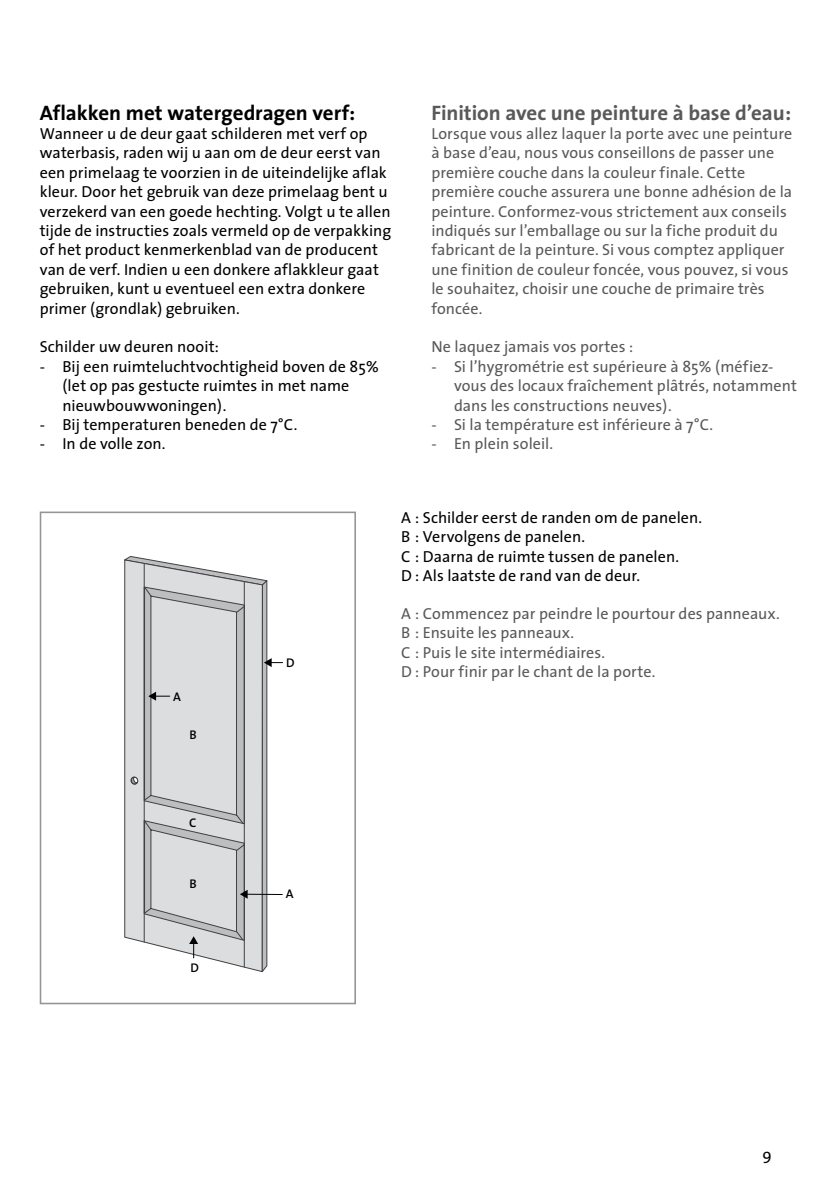
<style>
.page{position:relative;width:840px;height:1191px;background:#fff}
.page>*{position:absolute;margin:0;border:0;box-sizing:border-box;transform-origin:0 0}
.t1{font:700 21px "The Sans";letter-spacing:-.005em;color:#58595b}
.t2{font:700 21px "The Sans";color:#000}
.t3{font:16px/19.4px "The Sans";letter-spacing:.005em;color:#58595b}
.t4{font:16px/19.4px "The Sans";letter-spacing:.005em;color:#000}
.t5{font:600 12.6px "The Sans";color:#000}
</style>
<div class="page">
<div style="left:40px;top:511px;width:316px;height:493px;border:2px solid #939598"></div>
<svg style="left:124px;top:556px;width:158px;height:417px;background:#d0d1d2"></svg>
<h1 class="t2" style="left:40px;top:95px;width:317px">Aflakken met watergedragen verf:</h1>
<p class="t4" style="left:40px;top:123px;width:353px">Wanneer u de deur gaat schilderen met verf op waterbasis, raden wij u aan om de deur eerst van een primelaag te voorzien in de uiteindelijke aflak kleur. Door het gebruik van deze primelaag bent u verzekerd van een goede hechting. Volgt u te allen tijde de instructies zoals vermeld op de verpakking of het product kenmerkenblad van de producent van de verf. Indien u een donkere aflakkleur gaat gebruiken, kunt u eventueel een extra donkere primer (grondlak) gebruiken.</p>
<p class="t4" style="left:40px;top:337px;width:181px">Schilder uw deuren nooit:</p>
<p class="t4" style="left:62px;top:356px;width:318px;text-indent:-23px">- Bij een ruimteluchtvochtigheid boven de 85% (let op pas gestucte ruimtes in met name nieuwbouwwoningen).</p>
<p class="t4" style="left:40px;top:414px;width:259px">- Bij temperaturen beneden de 7°C.</p>
<p class="t4" style="left:40px;top:434px;width:127px">- In de volle zon.</p>
<h1 class="t1" style="left:431px;top:95px;width:361px">Finition avec une peinture à base d’eau:</h1>
<p class="t3" style="left:431px;top:123px;width:362px">Lorsque vous allez laquer la porte avec une peinture à base d’eau, nous vous conseillons de passer une première couche dans la couleur finale. Cette première couche assurera une bonne adhésion de la peinture. Conformez-vous strictement aux conseils indiqués sur l’emballage ou sur la fiche produit du fabricant de la peinture. Si vous comptez appliquer une finition de couleur foncée, vous pouvez, si vous le souhaitez, choisir une couche de primaire très foncée.</p>
<p class="t3" style="left:431px;top:337px;width:203px">Ne laquez jamais vos portes :</p>
<p class="t3" style="left:454px;top:356px;width:344px;text-indent:-23px">- Si l’hygrométrie est supérieure à 85% (méfiez&shy;vous des locaux fraîchement plâtrés, notamment dans les constructions neuves).</p>
<p class="t3" style="left:431px;top:414px;width:283px">- Si la température est inférieure à 7°C.</p>
<p class="t3" style="left:431px;top:434px;width:123px">- En plein soleil.</p>
<p class="t5" style="left:173px;top:686px;width:9px">A</p>
<p class="t5" style="left:189px;top:724px;width:9px">B</p>
<p class="t5" style="left:286px;top:652px;width:10px">D</p>
<p class="t4" style="left:401px;top:507px;width:302px">A : Schilder eerst de randen om de panelen.<br>B : Vervolgens de panelen.<br>C : Daarna de ruimte tussen de panelen.<br>D : Als laatste de rand van de deur.</p>
<p class="t3" style="left:401px;top:603px;width:380px">A : Commencez par peindre le pourtour des panneaux.<br>B : Ensuite les panneaux.<br>C : Puis le site intermédiaires.<br>D : Pour finir par le chant de la porte.</p>
<p class="t5" style="left:189px;top:812px;width:9px">C</p>
<p class="t5" style="left:189px;top:873px;width:9px">B</p>
<p class="t5" style="left:190px;top:957px;width:10px">D</p>
<p class="t5" style="left:286px;top:883px;width:9px">A</p>
<p class="t4" style="left:762px;top:1144px;width:11px">9</p>
</div>
